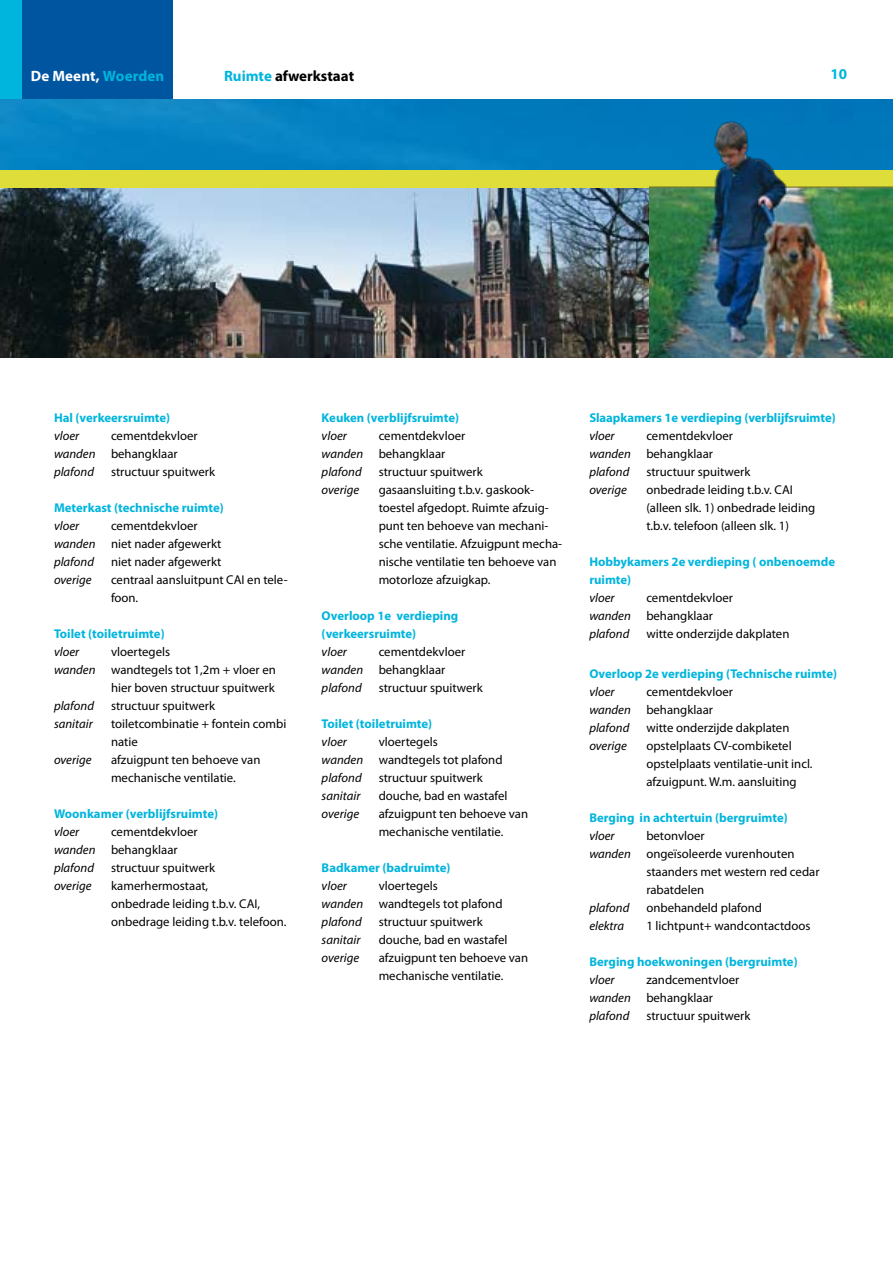
<style>
.page{position:relative;width:893px;height:1263px;background:#fff}
.page>*{position:absolute;margin:0;border:0;box-sizing:border-box;transform-origin:0 0}
.t1{font:700 15px "Myriad Pro";color:#000}
.t2{font:700 15px "Myriad Pro";letter-spacing:.01em;color:#fff}
.t3{font:700 15px "Myriad Pro";color:#00b5dd}
.t4{font:12.75px/18px "Myriad Pro";color:#000}
.t5{font:700 12.75px/18px "Myriad Pro";color:#00b5dd}
.t6{font:italic 12.75px "Myriad Pro";color:#000}
.s1{color:#00b5dd}
.s2{font-style:italic}
</style>
<div class="page">
<img style="left:0;top:187px;width:649px;height:170px">
<div style="left:0;top:0;width:173px;height:181px;background:#0055a0"></div>
<div style="left:0;top:0;width:21px;height:181px;background:#00b5dd"></div>
<img style="left:0;top:100px;width:893px;height:70px">
<div style="left:0;top:170px;width:893px;height:17px;background:#dedd3a"></div>
<img style="left:649px;top:115px;width:244px;height:242px">
<p class="t2" style="left:31px;top:67px;width:135px">De Meent, <span class="s1">Woerden</span></p>
<p class="t1" style="left:224px;top:67px;width:132px"><span class="s1">Ruimte</span> afwerkstaat</p>
<p class="t3" style="left:831px;top:64px;width:18px">10</p>
<p class="t5" style="left:54px;top:408px;width:118px">Hal (verkeersruimte)</p>
<p class="t6" style="left:54px;top:428px;width:27px">vloer</p>
<p class="t4" style="left:54px;top:427px;width:145px;text-indent:57px">cementdekvloer <span class="s2">wanden</span> behangklaar <span class="s2">plafond</span></p>
<p class="t4" style="left:111px;top:463px;width:105px">structuur spuitwerk</p>
<p class="t5" style="left:54px;top:498px;width:171px">Meterkast (technische ruimte)</p>
<p class="t6" style="left:54px;top:518px;width:27px">vloer</p>
<p class="t4" style="left:54px;top:517px;width:169px;text-indent:57px">cementdekvloer <span class="s2">wanden</span> niet nader afgewerkt <span class="s2">plafond</span></p>
<p class="t4" style="left:111px;top:553px;width:112px">niet nader afgewerkt</p>
<p class="t6" style="left:54px;top:572px;width:39px">overige</p>
<p class="t4" style="left:111px;top:571px;width:178px">centraal aansluitpunt CAI en tele&shy;foon.</p>
<p class="t5" style="left:54px;top:624px;width:112px">Toilet (toiletruimte)</p>
<p class="t6" style="left:54px;top:644px;width:27px">vloer</p>
<p class="t4" style="left:111px;top:643px;width:61px">vloertegels</p>
<p class="t4" style="left:54px;top:661px;width:223px"><span class="s2">wanden</span> wandtegels tot 1,2m + vloer en</p>
<p class="t4" style="left:111px;top:679px;width:165px">hier boven structuur spuitwerk</p>
<p class="t6" style="left:54px;top:698px;width:42px">plafond</p>
<p class="t4" style="left:111px;top:697px;width:105px">structuur spuitwerk</p>
<p class="t6" style="left:54px;top:716px;width:40px">sanitair</p>
<p class="t4" style="left:111px;top:715px;width:177px">toiletcombinatie + fontein combi natie</p>
<p class="t6" style="left:54px;top:752px;width:39px">overige</p>
<p class="t4" style="left:111px;top:751px;width:151px">afzuigpunt ten behoeve van mechanische ventilatie.</p>
<p class="t5" style="left:54px;top:804px;width:166px">Woonkamer (verblijfsruimte)</p>
<p class="t6" style="left:54px;top:824px;width:27px">vloer</p>
<p class="t4" style="left:54px;top:823px;width:145px;text-indent:57px">cementdekvloer <span class="s2">wanden</span> behangklaar <span class="s2">plafond</span></p>
<p class="t4" style="left:111px;top:859px;width:105px">structuur spuitwerk</p>
<p class="t6" style="left:54px;top:878px;width:39px">overige</p>
<p class="t4" style="left:111px;top:877px;width:177px">kamerhermostaat,<br>onbedrade leiding t.b.v. CAI, onbedrage leiding t.b.v. telefoon.</p>
<p class="t5" style="left:322px;top:408px;width:139px">Keuken (verblijfsruimte)</p>
<p class="t6" style="left:322px;top:428px;width:27px">vloer</p>
<p class="t4" style="left:322px;top:427px;width:145px;text-indent:57px">cementdekvloer <span class="s2">wanden</span> behangklaar <span class="s2">plafond</span></p>
<p class="t4" style="left:379px;top:463px;width:105px">structuur spuitwerk</p>
<p class="t6" style="left:322px;top:482px;width:39px">overige</p>
<p class="t4" style="left:379px;top:481px;width:185px">gasaansluiting t.b.v. gaskook&shy;toestel afgedopt. Ruimte afzuig&shy;punt ten behoeve van mechani&shy;sche ventilatie. Afzuigpunt mecha&shy;nische ventilatie ten behoeve van motorloze afzuigkap.</p>
<p class="t5" style="left:322px;top:606px;width:138px">Overloop 1e verdieping (verkeersruimte)</p>
<p class="t6" style="left:322px;top:644px;width:27px">vloer</p>
<p class="t4" style="left:322px;top:643px;width:145px;text-indent:57px">cementdekvloer <span class="s2">wanden</span> behangklaar <span class="s2">plafond</span></p>
<p class="t4" style="left:379px;top:679px;width:105px">structuur spuitwerk</p>
<p class="t5" style="left:322px;top:714px;width:112px">Toilet (toiletruimte)</p>
<p class="t6" style="left:322px;top:734px;width:27px">vloer</p>
<p class="t4" style="left:322px;top:733px;width:182px;text-indent:57px">vloertegels<br><span class="s2">wanden</span> wandtegels tot plafond <span class="s2">plafond</span></p>
<p class="t4" style="left:379px;top:769px;width:105px">structuur spuitwerk</p>
<p class="t6" style="left:322px;top:788px;width:40px">sanitair</p>
<p class="t4" style="left:379px;top:787px;width:130px">douche, bad en wastafel</p>
<p class="t6" style="left:322px;top:806px;width:39px">overige</p>
<p class="t4" style="left:379px;top:805px;width:151px">afzuigpunt ten behoeve van mechanische ventilatie.</p>
<p class="t5" style="left:322px;top:858px;width:130px">Badkamer (badruimte)</p>
<p class="t6" style="left:322px;top:878px;width:27px">vloer</p>
<p class="t4" style="left:322px;top:877px;width:182px;text-indent:57px">vloertegels<br><span class="s2">wanden</span> wandtegels tot plafond <span class="s2">plafond</span></p>
<p class="t4" style="left:379px;top:913px;width:105px">structuur spuitwerk</p>
<p class="t6" style="left:322px;top:932px;width:40px">sanitair</p>
<p class="t4" style="left:379px;top:931px;width:130px">douche, bad en wastafel</p>
<p class="t6" style="left:322px;top:950px;width:39px">overige</p>
<p class="t4" style="left:379px;top:949px;width:151px">afzuigpunt ten behoeve van mechanische ventilatie.</p>
<p class="t5" style="left:589px;top:408px;width:248px">Slaapkamers 1e verdieping (verblijfsruimte)</p>
<p class="t6" style="left:589px;top:428px;width:27px">vloer</p>
<p class="t4" style="left:589px;top:427px;width:145px;text-indent:57px">cementdekvloer <span class="s2">wanden</span> behangklaar <span class="s2">plafond</span></p>
<p class="t4" style="left:646px;top:463px;width:105px">structuur spuitwerk</p>
<p class="t6" style="left:589px;top:482px;width:39px">overige</p>
<p class="t4" style="left:646px;top:481px;width:170px">onbedrade leiding t.b.v. CAI (alleen slk. 1) onbedrade leiding t.b.v. telefoon (alleen slk. 1)</p>
<p class="t5" style="left:589px;top:552px;width:247px">Hobbykamers 2e verdieping ( onbenoemde ruimte)</p>
<p class="t6" style="left:589px;top:590px;width:27px">vloer</p>
<p class="t4" style="left:589px;top:589px;width:145px;text-indent:57px">cementdekvloer <span class="s2">wanden</span> behangklaar <span class="s2">plafond</span></p>
<p class="t4" style="left:646px;top:625px;width:145px">witte onderzijde dakplaten</p>
<p class="t5" style="left:589px;top:664px;width:249px">Overloop 2e verdieping (Technische ruimte)</p>
<p class="t6" style="left:589px;top:684px;width:27px">vloer</p>
<p class="t4" style="left:589px;top:682px;width:145px;text-indent:57px">cementdekvloer <span class="s2">wanden</span> behangklaar <span class="s2">plafond</span></p>
<p class="t4" style="left:646px;top:718px;width:145px">witte onderzijde dakplaten</p>
<p class="t6" style="left:589px;top:738px;width:39px">overige</p>
<p class="t4" style="left:646px;top:736px;width:168px">opstelplaats CV-combiketel opstelplaats ventilatie-unit incl. afzuigpunt. W.m. aansluiting</p>
<p class="t5" style="left:589px;top:808px;width:200px">Berging in achtertuin (bergruimte)</p>
<p class="t6" style="left:589px;top:828px;width:27px">vloer</p>
<p class="t4" style="left:646px;top:826px;width:60px">betonvloer</p>
<p class="t4" style="left:589px;top:844px;width:207px"><span class="s2">wanden</span> ongeïsoleerde vurenhouten</p>
<p class="t4" style="left:646px;top:862px;width:175px">staanders met western red cedar</p>
<p class="t4" style="left:646px;top:880px;width:59px">rabatdelen</p>
<p class="t6" style="left:589px;top:900px;width:42px">plafond</p>
<p class="t4" style="left:646px;top:898px;width:117px">onbehandeld plafond</p>
<p class="t6" style="left:589px;top:918px;width:36px">elektra</p>
<p class="t4" style="left:646px;top:916px;width:166px">1 lichtpunt+ wandcontactdoos</p>
<p class="t5" style="left:589px;top:952px;width:210px">Berging hoekwoningen (bergruimte)</p>
<p class="t6" style="left:589px;top:972px;width:27px">vloer</p>
<p class="t4" style="left:589px;top:970px;width:151px;text-indent:57px">zandcementvloer <span class="s2">wanden</span> behangklaar <span class="s2">plafond</span></p>
<p class="t4" style="left:646px;top:1006px;width:105px">structuur spuitwerk</p>
</div>
